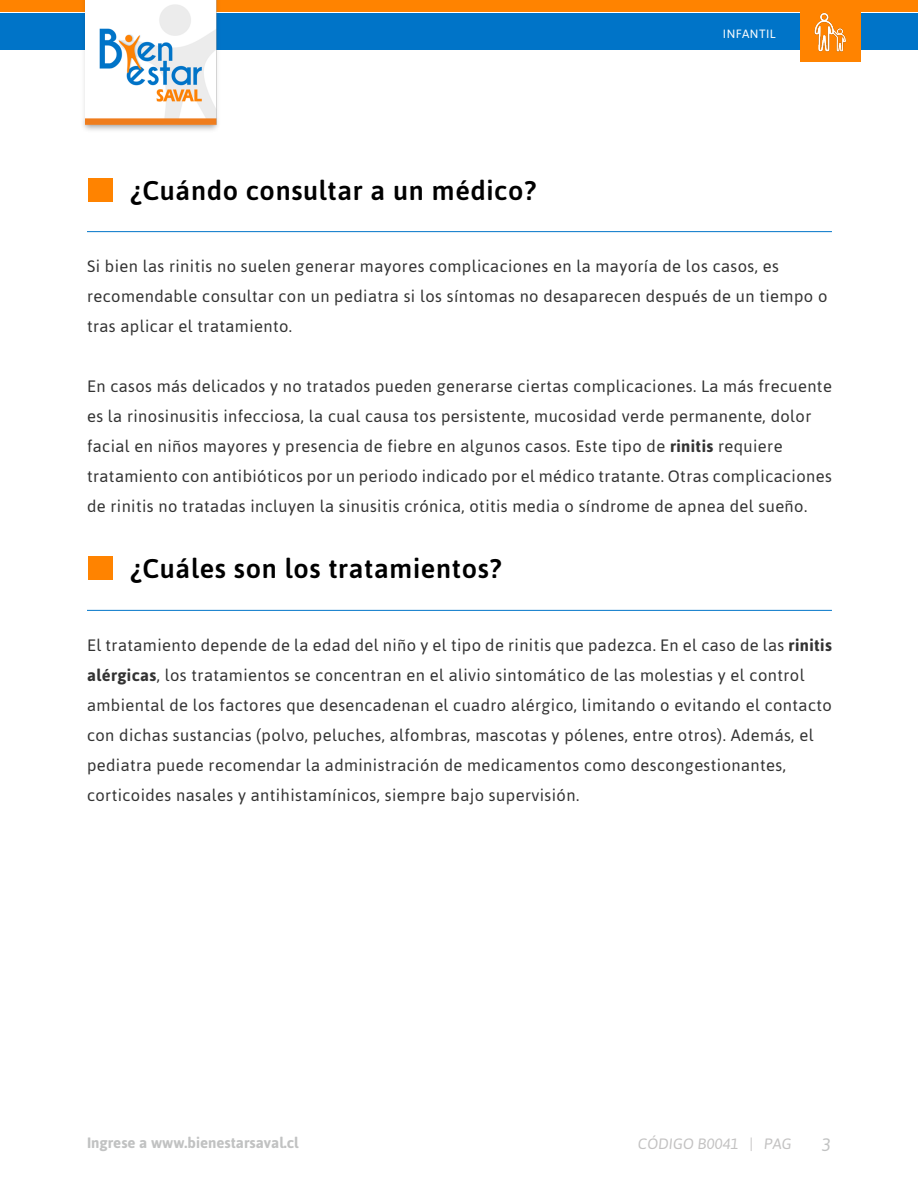
<style>
.page{position:relative;width:918px;height:1188px;background:#fff}
.page>*{position:absolute;margin:0;border:0;box-sizing:border-box;transform-origin:0 0}
.t1{font:500 27px "Asap";letter-spacing:.025em;color:#000}
.t2{font:italic 18px "Asap";color:#c1c2c2}
.t3{font:16.5px/30px "Asap";letter-spacing:.025em;color:#333}
.t4{font:700 15px "Asap";color:#c1c2c2}
.t5{font:italic 15px "Asap";color:#c3c2c2}
.t6{font:12px "Asap";letter-spacing:.035em;color:#fff}
.s1{font-weight:700}
</style>
<div class="page">
<div style="left:0;top:0;width:918px;height:12px;background:#ff8300"></div>
<div style="left:0;top:13px;width:918px;height:36px;background:#0074c8"></div>
<div style="left:801px;top:1px;width:60px;height:60px;background:#ff8300"></div>
<img style="left:81px;top:0;width:5px;height:129px">
<img style="left:86px;top:0;width:149px;height:131px">
<img style="left:814px;top:12px;width:32px;height:40px">
<div style="left:88px;top:178px;width:24px;height:24px;background:#ff8300"></div>
<div style="left:88px;top:556px;width:24px;height:24px;background:#ff8300"></div>
<hr style="left:87px;top:231px;width:745px;height:1px;background:#0075c8">
<hr style="left:87px;top:610px;width:745px;height:1px;background:#0075c8">
<h1 class="t1" style="left:130px;top:172px;width:407px">¿Cuándo consultar a un médico?</h1>
<p class="t6" style="left:723px;top:26px;width:54px">INFANTIL</p>
<p class="t3" style="left:87px;top:251px;width:742px">Si bien las rinitis no suelen generar mayores complicaciones en la mayoría de los casos, es recomendable consultar con un pediatra si los síntomas no desaparecen después de un tiempo o tras aplicar el tratamiento.</p>
<p class="t3" style="left:87px;top:371px;width:746px">En casos más delicados y no tratados pueden generarse ciertas complicaciones. La más frecuente es la rinosinusitis infecciosa, la cual causa tos persistente, mucosidad verde permanente, dolor facial en niños mayores y presencia de fiebre en algunos casos. Este tipo de <span class="s1">rinitis</span> requiere tratamiento con antibióticos por un periodo indicado por el médico tratante. Otras complicaciones de rinitis no tratadas incluyen la sinusitis crónica, otitis media o síndrome de apnea del sueño.</p>
<h1 class="t1" style="left:130px;top:551px;width:373px">¿Cuáles son los tratamientos?</h1>
<p class="t3" style="left:87px;top:629px;width:746px">El tratamiento depende de la edad del niño y el tipo de rinitis que padezca. En el caso de las <span class="s1">rinitis alérgicas</span>, los tratamientos se concentran en el alivio sintomático de las molestias y el control ambiental de los factores que desencadenan el cuadro alérgico, limitando o evitando el contacto con dichas sustancias (polvo, peluches, alfombras, mascotas y pólenes, entre otros). Además, el pediatra puede recomendar la administración de medicamentos como descongestionantes, corticoides nasales y antihistamínicos, siempre bajo supervisión.</p>
<p class="t4" style="left:87px;top:1133px;width:213px">Ingrese a www.bienestarsaval.cl</p>
<p class="t5" style="left:638px;top:1134px;width:155px">CÓDIGO B0041 | PAG</p>
<p class="t2" style="left:821px;top:1133px;width:11px">3</p>
</div>
